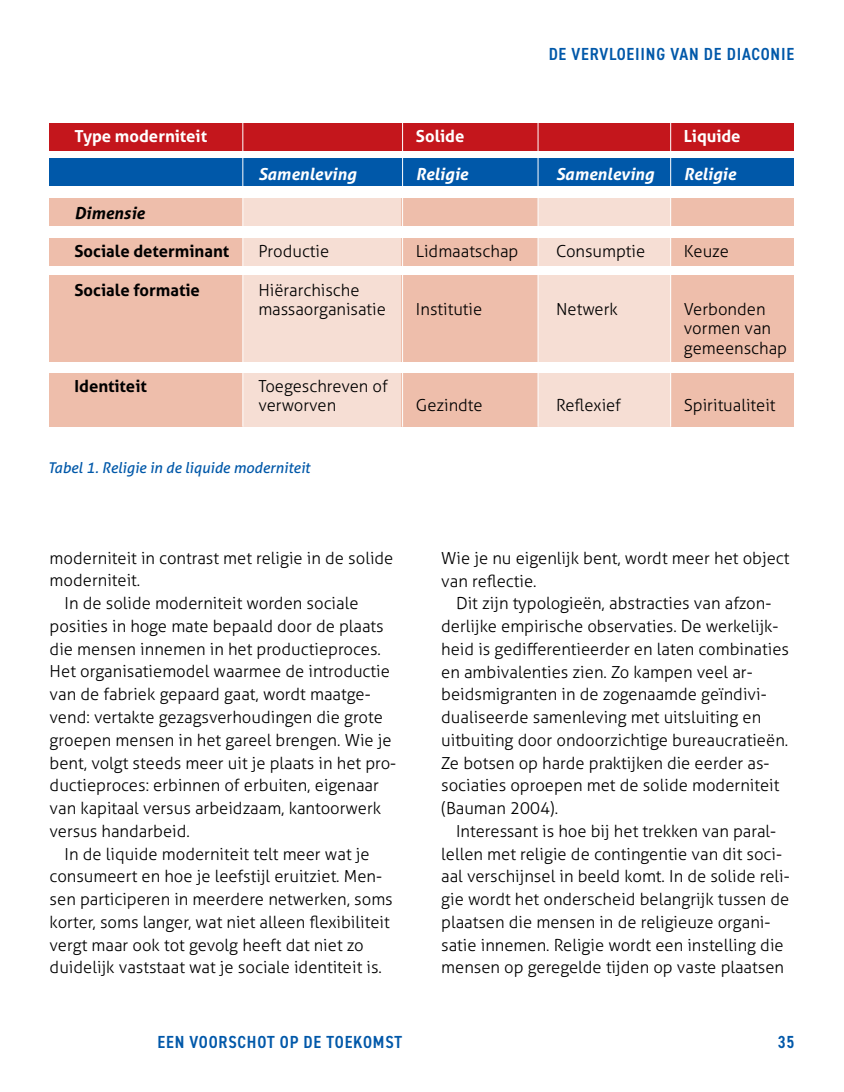
<style>
.page{position:relative;width:844px;height:1092px;background:#fff}
.page>*{position:absolute;margin:0;border:0;box-sizing:border-box;transform-origin:0 0}
.t1{font:600 condensed 17.5px "DIN2014";letter-spacing:.045em;color:#0058a9}
.t2{font:300 16.62px/22.8px "Aller";color:#000}
.t3{font:700 16.62px "Aller";color:#000}
.t4{font:italic 700 16.62px "Aller";color:#fff}
.t5{font:700 16.62px "Aller";color:#fff}
.t6{font:italic 700 16.62px "Aller";color:#000}
.t7{font:italic 14.88px "Aller";color:#0058a9}
</style>
<div class="page">
<div style="left:50px;top:123px;width:744px;height:27px;background:#c4161c"></div>
<div style="left:50px;top:159px;width:744px;height:27px;background:#0058a9"></div>
<div style="left:50px;top:198px;width:744px;height:28px;background:#eebeab"></div>
<div style="left:50px;top:238px;width:744px;height:27px;background:#eebeab"></div>
<div style="left:50px;top:275px;width:744px;height:87px;background:#eebeab"></div>
<div style="left:50px;top:373px;width:744px;height:53px;background:#eebeab"></div>
<svg style="left:243px;top:198px;width:158px;height:229px;background:#f7e2da"></svg>
<svg style="left:538px;top:198px;width:132px;height:229px;background:#f7e2da"></svg>
<hr style="left:537px;top:123px;width:1px;height:303px;background:#fff">
<hr style="left:670px;top:123px;width:1px;height:303px;background:#fff">
<hr style="left:402px;top:123px;width:1px;height:303px;background:#fff">
<hr style="left:242px;top:123px;width:1px;height:303px;background:#fff">
<p class="t1" style="left:548px;top:42px;width:247px">DE VERVLOEIING VAN DE DIACONIE</p>
<p class="t5" style="left:74px;top:125px;width:134px">Type moderniteit</p>
<p class="t5" style="left:416px;top:125px;width:50px">Solide</p>
<p class="t5" style="left:683px;top:125px;width:58px">Liquide</p>
<p class="t4" style="left:258px;top:163px;width:99px">Samenleving</p>
<p class="t4" style="left:416px;top:163px;width:53px">Religie</p>
<p class="t4" style="left:556px;top:163px;width:99px">Samenleving</p>
<p class="t4" style="left:683px;top:163px;width:53px">Religie</p>
<p class="t6" style="left:74px;top:202px;width:72px">Dimensie</p>
<p class="t3" style="left:74px;top:241px;width:156px">Sociale determinant</p>
<p class="t2" style="left:258px;top:240px;width:72px">Productie</p>
<p class="t2" style="left:416px;top:240px;width:104px">Lidmaatschap</p>
<p class="t2" style="left:556px;top:240px;width:91px">Consumptie</p>
<p class="t2" style="left:683px;top:240px;width:46px">Keuze</p>
<p class="t3" style="left:74px;top:279px;width:127px">Sociale formatie</p>
<p class="t2" style="left:258px;top:280px;width:129px;line-height:19.2px">Hiërarchische massaorganisatie</p>
<p class="t2" style="left:416px;top:297px;width:68px">Institutie</p>
<p class="t2" style="left:556px;top:297px;width:63px">Netwerk</p>
<p class="t2" style="left:683px;top:299px;width:105px;line-height:19.2px">Verbonden vormen van gemeenschap</p>
<p class="t3" style="left:74px;top:375px;width:74px">Identiteit</p>
<p class="t2" style="left:258px;top:376px;width:131px;line-height:19.2px">Toegeschreven of verworven</p>
<p class="t7" style="left:48px;top:458px;width:263px">Tabel 1. Religie in de liquide moderniteit</p>
<p class="t2" style="left:416px;top:394px;width:68px">Gezindte</p>
<p class="t2" style="left:556px;top:394px;width:66px">Reflexief</p>
<p class="t2" style="left:683px;top:394px;width:93px">Spiritualiteit</p>
<p class="t2" style="left:50px;top:546px;width:345px">moderniteit in contrast met religie in de solide</p>
<p class="t2" style="left:50px;top:569px;width:92px">moderniteit.</p>
<p class="t2" style="left:64px;top:591px;width:295px">In de solide moderniteit worden sociale</p>
<p class="t2" style="left:50px;top:614px;width:335px">posities in hoge mate bepaald door de plaats</p>
<p class="t2" style="left:50px;top:637px;width:333px">die mensen innemen in het productieproces.</p>
<p class="t2" style="left:50px;top:660px;width:342px">Het organisatiemodel waarmee de introductie</p>
<p class="t2" style="left:50px;top:682px;width:322px">van de fabriek gepaard gaat, wordt maatge-</p>
<p class="t2" style="left:50px;top:705px;width:335px">vend: vertakte gezagsverhoudingen die grote</p>
<p class="t2" style="left:50px;top:728px;width:343px">groepen mensen in het gareel brengen. Wie je</p>
<p class="t2" style="left:50px;top:751px;width:348px">bent, volgt steeds meer uit je plaats in het pro-</p>
<p class="t2" style="left:50px;top:773px;width:331px">ductieproces: erbinnen of erbuiten, eigenaar</p>
<p class="t2" style="left:50px;top:796px;width:333px">van kapitaal versus arbeidzaam, kantoorwerk</p>
<p class="t2" style="left:50px;top:819px;width:142px">versus handarbeid.</p>
<p class="t2" style="left:64px;top:842px;width:306px">In de liquide moderniteit telt meer wat je</p>
<p class="t2" style="left:50px;top:864px;width:334px">consumeert en hoe je leefstijl eruitziet. Men-</p>
<p class="t2" style="left:50px;top:887px;width:344px">sen participeren in meerdere netwerken, soms</p>
<p class="t2" style="left:50px;top:910px;width:341px">korter, soms langer, wat niet alleen flexibiliteit</p>
<p class="t2" style="left:50px;top:933px;width:315px">vergt maar ook tot gevolg heeft dat niet zo</p>
<p class="t2" style="left:50px;top:955px;width:334px">duidelijk vaststaat wat je sociale identiteit is.</p>
<p class="t2" style="left:441px;top:546px;width:349px">Wie je nu eigenlijk bent, wordt meer het object van reflectie.</p>
<p class="t2" style="left:441px;top:592px;width:349px;text-indent:15px">Dit zijn typologieën, abstracties van afzon&shy;derlijke empirische observaties. De werkelijk&shy;heid is gedifferentieerder en laten combinaties en ambivalenties zien. Zo kampen veel ar&shy;beidsmigranten in de zogenaamde geïndivi&shy;dualiseerde samenleving met uitsluiting en uitbuiting door ondoorzichtige bureaucratieën.<br>Ze botsen op harde praktijken die eerder as&shy;sociaties oproepen met de solide moderniteit (Bauman 2004).</p>
<p class="t2" style="left:441px;top:819px;width:350px;text-indent:15px">Interessant is hoe bij het trekken van paral&shy;lellen met religie de contingentie van dit soci&shy;aal verschijnsel in beeld komt. In de solide reli&shy;gie wordt het onderscheid belangrijk tussen de plaatsen die mensen in de religieuze organi&shy;satie innemen. Religie wordt een instelling die mensen op geregelde tijden op vaste plaatsen</p>
<p class="t1" style="left:157px;top:1030px;width:246px">EEN VOORSCHOT OP DE TOEKOMST</p>
<p class="t1" style="left:777px;top:1030px;width:18px">35</p>
</div>
